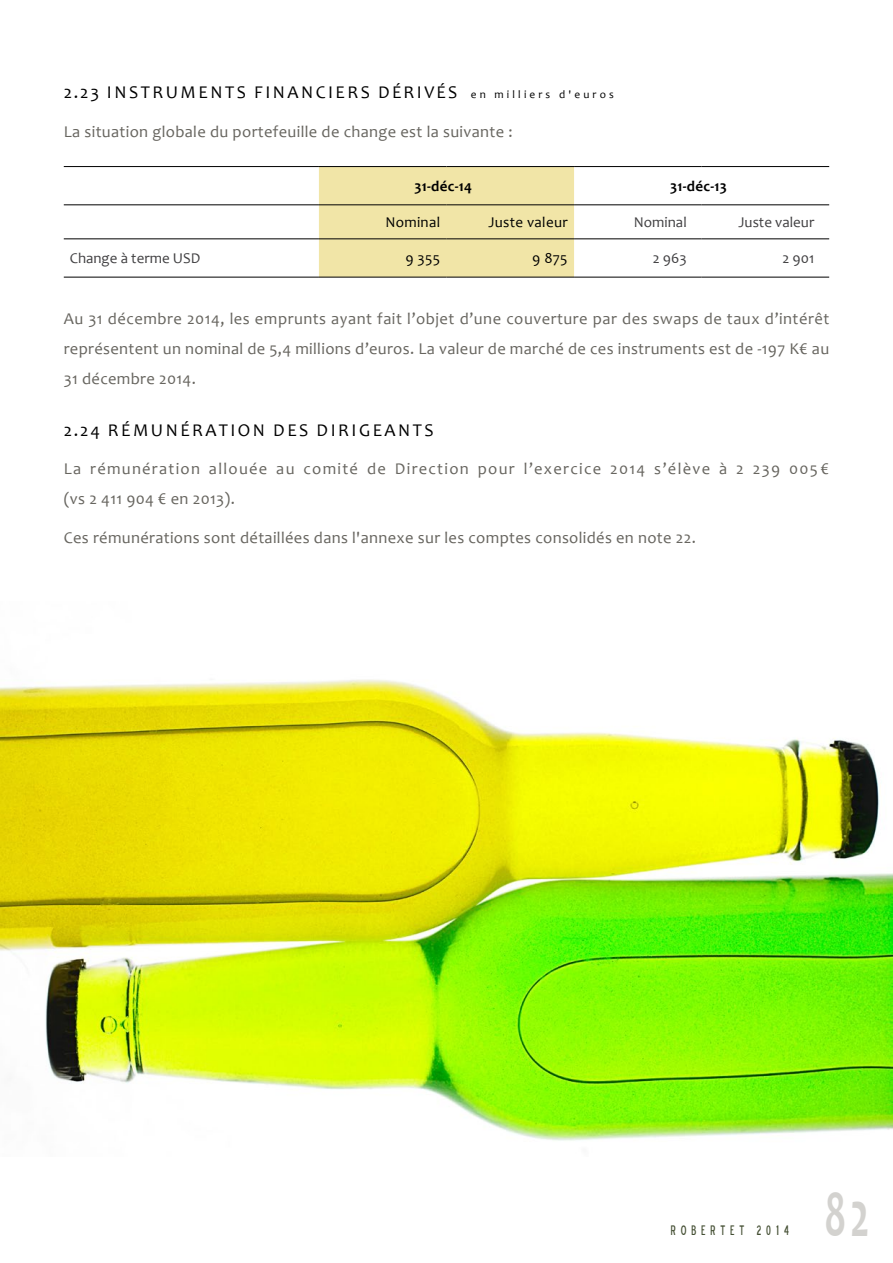
<style>
.page{position:relative;width:893px;height:1263px;background:#fff}
.page>*{position:absolute;margin:0;border:0;box-sizing:border-box;transform-origin:0 0}
.t1{font:700 66.75px "Candara";color:#d3d2cf;scale:.61 1}
.t2{font:18px "Candara";letter-spacing:.14em;color:#000}
.t3{font:16.5px/30px "Candara";letter-spacing:.02em;color:#67655f;text-align:justify}
.t4{font:16.5px/30px "Candara";letter-spacing:.075em;color:#67655f}
.t5{font:15px "Candara";color:#414042}
.t6{font:15px "Candara";letter-spacing:.02em;color:#000}
.t7{font:700 15px "Candara";letter-spacing:.02em;color:#000}
.t8{font:13.65px "Blue Highway D Type";letter-spacing:.5em;color:#444f33;scale:.77 1}
.s1{font-size:11.25px}
</style>
<div class="page">
<img style="left:0;top:679px;width:893px;height:462px">
<div style="left:319px;top:167px;width:255px;height:110px;background:#f1e5a7"></div>
<hr style="left:64px;top:239px;width:255px;height:1px;background:#000">
<hr style="left:319px;top:239px;width:127px;height:1px;background:#000">
<hr style="left:446px;top:239px;width:128px;height:1px;background:#000">
<hr style="left:64px;top:277px;width:255px;height:1px;background:#000">
<hr style="left:319px;top:277px;width:127px;height:1px;background:#000">
<hr style="left:446px;top:277px;width:128px;height:1px;background:#000">
<hr style="left:64px;top:166px;width:255px;height:1px;background:#000">
<hr style="left:319px;top:166px;width:127px;height:1px;background:#000">
<hr style="left:446px;top:166px;width:128px;height:1px;background:#000">
<hr style="left:574px;top:166px;width:128px;height:1px;background:#000">
<hr style="left:702px;top:166px;width:127px;height:1px;background:#000">
<hr style="left:64px;top:205px;width:255px;height:1px;background:#000">
<hr style="left:319px;top:205px;width:127px;height:1px;background:#000">
<hr style="left:446px;top:205px;width:128px;height:1px;background:#000">
<hr style="left:574px;top:205px;width:128px;height:1px;background:#000">
<hr style="left:702px;top:205px;width:127px;height:1px;background:#000">
<hr style="left:574px;top:239px;width:128px;height:1px;background:#000">
<hr style="left:702px;top:239px;width:127px;height:1px;background:#000">
<hr style="left:574px;top:277px;width:128px;height:1px;background:#000">
<hr style="left:702px;top:277px;width:127px;height:1px;background:#000">
<p class="t2" style="left:64px;top:81px;width:552px">2.23 INSTRUMENTS FINANCIERS DÉRIVÉS <span class="s1">en milliers d'euros</span></p>
<p class="t3" style="left:64px;top:116px;width:450px">La situation globale du portefeuille de change est la suivante :</p>
<p class="t7" style="left:414px;top:177px;width:59px">31-déc-14</p>
<p class="t7" style="left:670px;top:177px;width:58px">31-déc-13</p>
<p class="t6" style="left:385px;top:213px;width:56px">Nominal</p>
<p class="t6" style="left:488px;top:213px;width:81px">Juste valeur</p>
<p class="t5" style="left:634px;top:213px;width:54px">Nominal</p>
<p class="t5" style="left:738px;top:213px;width:77px">Juste valeur</p>
<p class="t5" style="left:70px;top:249px;width:132px">Change à terme USD</p>
<p class="t6" style="left:405px;top:249px;width:36px">9 355</p>
<p class="t6" style="left:532px;top:249px;width:37px">9 875</p>
<p class="t5" style="left:653px;top:249px;width:35px">2 963</p>
<p class="t5" style="left:782px;top:249px;width:33px">2 901</p>
<p class="t3" style="left:64px;top:304px;width:767px">Au 31 décembre 2014, les emprunts ayant fait l’objet d’une couverture par des swaps de taux d’intérêt représentent un nominal de 5,4 millions d’euros. La valeur de marché de ces instruments est de -197 K€ au 31 décembre 2014.</p>
<p class="t2" style="left:64px;top:419px;width:58px">2.24 rémunération</p>
<p class="t2" style="left:273px;top:419px;width:56px">de sdirigeant</p>
<p class="t2" style="left:424px;top:419px;width:11px">s</p>
<p class="t4" style="left:64px;top:454px;width:767px">La rémunération allouée au comité de Direction pour l’exercice 2014 s’élève à 2 239 005 € (vs 2 411 904 € en 2013).</p>
<p class="t3" style="left:64px;top:522px;width:634px">Ces rémunérations sont détaillées dans l'annexe sur les comptes consolidés en note 22.</p>
<p class="t8" style="left:671px;top:1221px;width:155px">ROBERTET 2014</p>
<h1 class="t1" style="left:824px;top:1174px;width:76px">82</h1>
</div>
